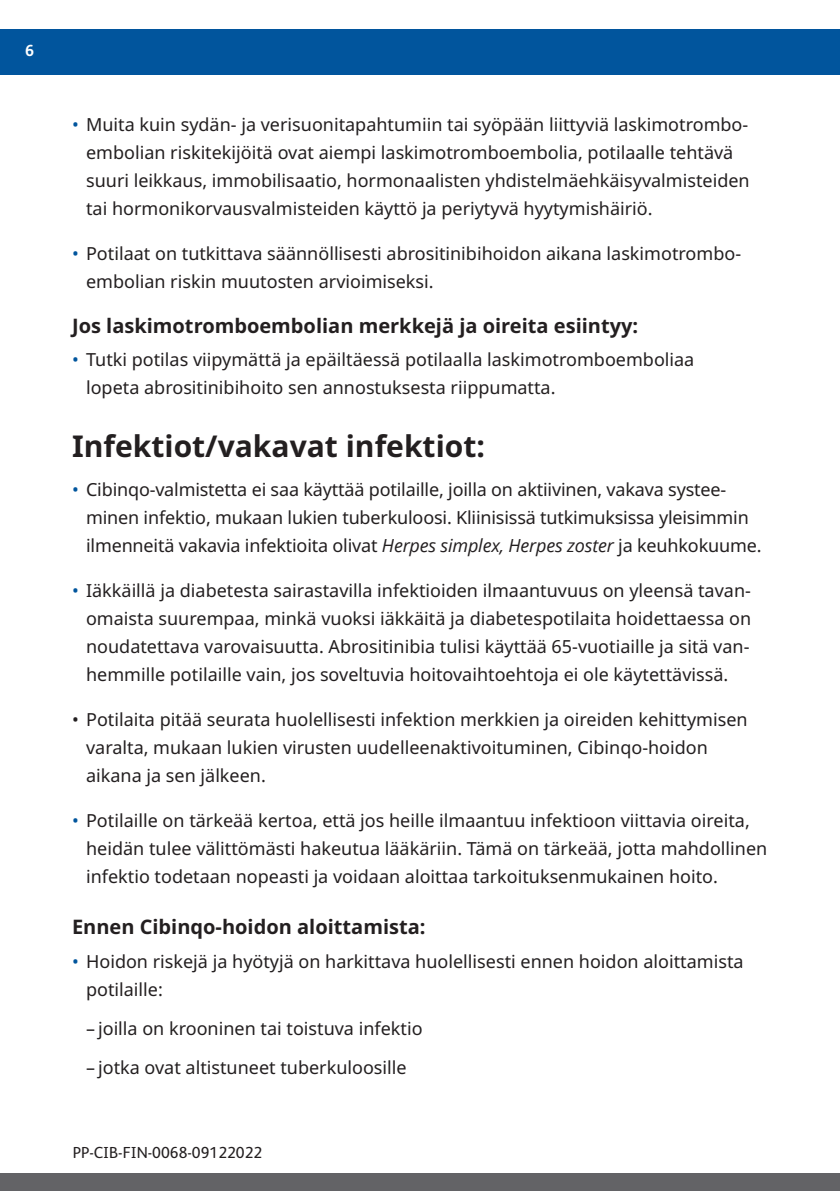
<style>
.page{position:relative;width:840px;height:1191px;background:#fff}
.page>*{position:absolute;margin:0;border:0;box-sizing:border-box;transform-origin:0 0}
.t1{font:700 30px "Noto Sans";color:#231f20}
.t2{font:700 20px "Noto Sans";color:#231f20}
.t3{font:18px/28px "Noto Sans";color:#231f20}
.Headline{font:16px "FS Albert";color:#231f20}
.Subhead_1{font:700 16px "FS Albert";color:#fff}
.s1{color:#01559d}
.s2{font-family:"Open Sans";font-style:italic}
</style>
<div class="page">
<div style="left:0;top:29px;width:839px;height:46px;background:#01559d"></div>
<div style="left:0;top:1174px;width:839px;height:17px;background:#636366"></div>
<p class="Subhead_1" style="left:25px;top:41px;width:10px">6</p>
<p class="t3" style="left:86px;top:110px;width:664px;text-indent:-14px"><span class="s1">•</span> Muita kuin sydän- ja verisuonitapahtumiin tai syöpään liittyviä laskimotrombo&shy;embolian riskitekijöitä ovat aiempi laskimotromboembolia, potilaalle tehtävä suuri leikkaus, immobilisaatio, hormonaalisten yhdistelmäehkäisyvalmisteiden tai hormonikorvausvalmisteiden käyttö ja periytyvä hyytymishäiriö.</p>
<p class="t3" style="left:86px;top:239px;width:656px;text-indent:-14px"><span class="s1">•</span> Potilaat on tutkittava säännöllisesti abrositinibihoidon aikana laskimotrombo&shy;embolian riskin muutosten arvioimiseksi.</p>
<p class="t2" style="left:72px;top:311px;width:567px">Jos laskimotromboembolian merkkejä ja oireita esiintyy:</p>
<p class="t3" style="left:86px;top:346px;width:609px;text-indent:-14px"><span class="s1">•</span> Tutki potilas viipymättä ja epäiltäessä potilaalla laskimotromboemboliaa lopeta abrositinibihoito sen annostuksesta riippumatta.</p>
<p class="t1" style="left:72px;top:424px;width:414px">Infektiot/vakavat infektiot:</p>
<p class="t3" style="left:86px;top:476px;width:676px;text-indent:-14px"><span class="s1">•</span> Cibinqo-valmistetta ei saa käyttää potilaille, joilla on aktiivinen, vakava systee&shy;minen infektio, mukaan lukien tuberkuloosi. Kliinisissä tutkimuksissa yleisimmin ilmenneitä vakavia infektioita olivat <span class="s2">Herpes simplex, Herpes zoster</span> ja keuhkokuume.</p>
<p class="t3" style="left:86px;top:577px;width:666px;text-align:justify;text-indent:-14px"><span class="s1">•</span> Iäkkäillä ja diabetesta sairastavilla infektioiden ilmaantuvuus on yleensä tavan&shy;omaista suurempaa, minkä vuoksi iäkkäitä ja diabetespotilaita hoidettaessa on noudatettava varovaisuutta. Abrositinibia tulisi käyttää 65-vuotiaille ja sitä van&shy;hemmille potilaille vain, jos soveltuvia hoitovaihtoehtoja ei ole käytettävissä.</p>
<p class="t3" style="left:86px;top:706px;width:662px;text-indent:-14px">• Potilaita pitää seurata huolellisesti infektion merkkien ja oireiden kehittymisen varalta, mukaan lukien virusten uudelleenaktivoituminen, Cibinqo-hoidon aikana ja sen jälkeen.</p>
<p class="t3" style="left:86px;top:807px;width:682px;text-indent:-14px"><span class="s1">•</span> Potilaille on tärkeää kertoa, että jos heille ilmaantuu infektioon viittavia oireita, heidän tulee välittömästi hakeutua lääkäriin. Tämä on tärkeää, jotta mahdollinen infektio todetaan nopeasti ja voidaan aloittaa tarkoituksenmukainen hoito.</p>
<p class="t2" style="left:72px;top:912px;width:355px">Ennen Cibinqo-hoidon aloittamista:</p>
<p class="t3" style="left:86px;top:947px;width:658px;text-indent:-14px"><span class="s1">•</span> Hoidon riskejä ja hyötyjä on harkittava huolellisesti ennen hoidon aloittamista potilaille:</p>
<p class="t3" style="left:86px;top:1015px;width:338px">– joilla on krooninen tai toistuva infektio</p>
<p class="t3" style="left:86px;top:1054px;width:322px">– jotka ovat altistuneet tuberkuloosille</p>
<p class="Headline" style="left:73px;top:1143px;width:191px">PP-CIB-FIN-0068-09122022</p>
</div>
